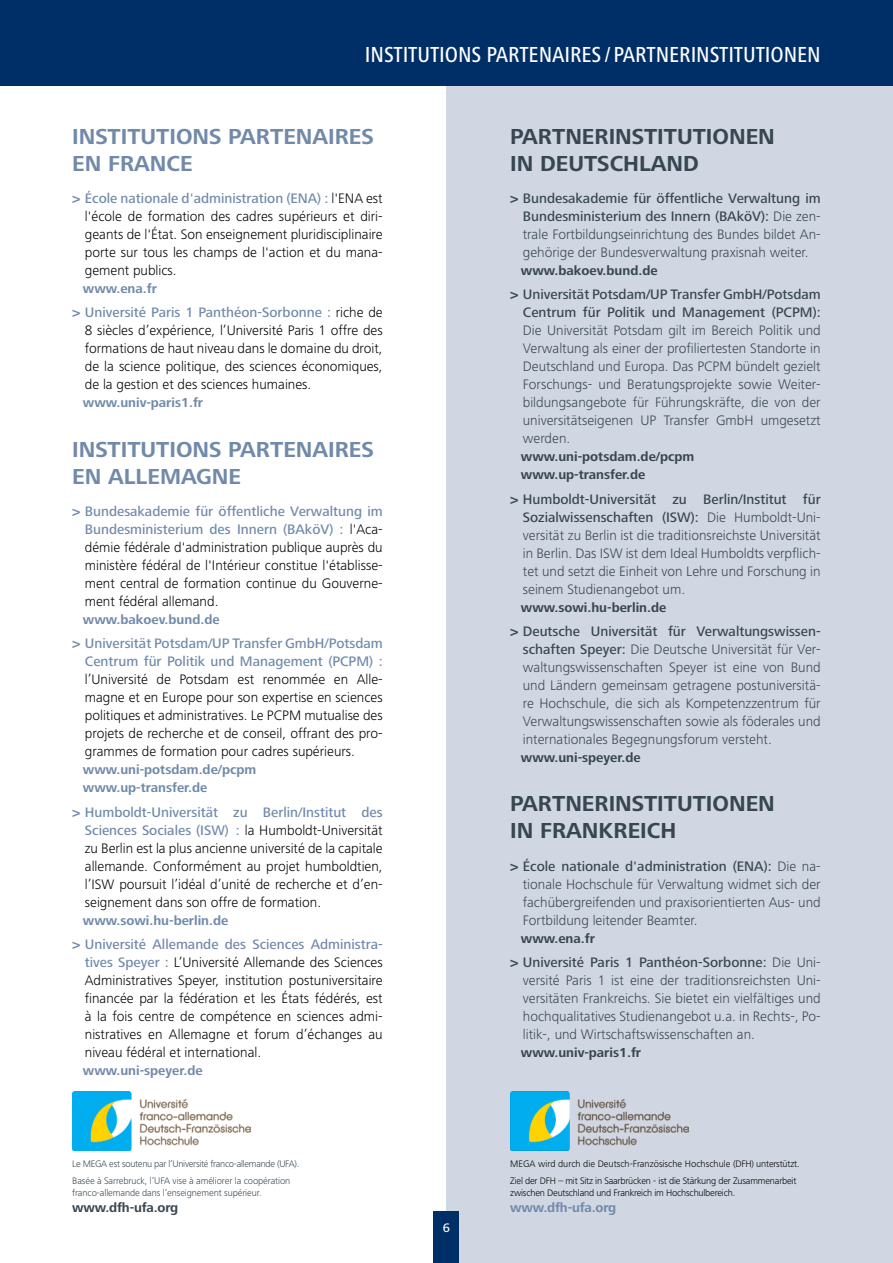
<style>
.page{position:relative;width:893px;height:1263px;background:#fff}
.page>*{position:absolute;margin:0;border:0;box-sizing:border-box;transform-origin:0 0}
.t1{font:700 22.5px/27px "Frutiger Next LT";color:#718aaa}
.t2{font:700 22.5px/27px "Frutiger Next LT";color:#374651}
.t3{font:500 condensed 22.5px "Frutiger Next LT";letter-spacing:-.005em;color:#fff}
.t4{font:300 14.25px/18px "Frutiger Next LT";color:#000;text-align:justify}
.t5{font:300 14.25px/18px "Frutiger Next LT";color:#374651;text-align:justify}
.t6{font:500 14.25px/18px "Frutiger Next LT";color:#718aaa;text-align:right}
.t7{font:500 14.25px/18px "Frutiger Next LT";color:#374651;text-align:right}
.t8{font:700 13.5px/18px "Frutiger Next LT";color:#374651}
.t9{font:700 13.5px/18px "Frutiger Next LT";color:#718aaa}
.t10{font:500 12.75px "Frutiger Next LT";color:#fff}
.t11{font:300 9.75px/16.2px "Frutiger Next LT";letter-spacing:-.02em;color:#000}
.t12{font:300 9.75px/16.2px "Frutiger Next LT";letter-spacing:-.03em;color:#374651}
.t13{font:300 9.75px "Frutiger Next LT";letter-spacing:-.01em;color:#374651}
.s1{font-weight:700;color:#718aaa}
.s2{font-weight:500;color:#718aaa}
.s3{font-weight:700}
.s4{font-weight:500}
</style>
<div class="page">
<div style="left:446px;top:0;width:447px;height:1263px;background:#d0d6e2"></div>
<div style="left:0;top:0;width:893px;height:85px;background:#002f67"></div>
<div style="left:434px;top:1212px;width:25px;height:51px;background:#002f67"></div>
<img style="left:72px;top:1091px;width:179px;height:59px">
<img style="left:569px;top:1092px;width:120px;height:58px">
<img style="left:510px;top:1091px;width:59px;height:59px">
<h1 class="t3" style="left:365px;top:42px;width:457px">INSTITUTIONS PARTENAIRES / PARTNERINSTITUTIONEN</h1>
<h1 class="t1" style="left:72px;top:123px;width:303px">INSTITUTIONS PARTENAIRES<br>EN FRANCE</h1>
<p class="t4" style="left:85px;top:189px;width:299px;text-indent:-13px"><span class="s1">&gt;</span> <span class="s2">École nationale d'administration (ENA) :</span> l'ENA est l'école de formation des cadres supérieurs et diri&shy;geants de l'État. Son enseignement pluridisciplinaire porte sur tous les champs de l'action et du mana&shy;gement publics.</p>
<p class="t9" style="left:83px;top:279px;width:76px">www.ena.fr</p>
<p class="t4" style="left:85px;top:304px;width:299px;text-indent:-13px"><span class="s1">&gt;</span> <span class="s2">Université Paris 1 Panthéon-Sorbonne :</span> riche de 8 siècles d’expérience, l’Université Paris 1 offre des formations de haut niveau dans le domaine du droit, de la science politique, des sciences économiques, de la gestion et des sciences humaines.</p>
<p class="t9" style="left:83px;top:394px;width:122px">www.univ-paris1.fr</p>
<h1 class="t1" style="left:72px;top:436px;width:303px">INSTITUTIONS PARTENAIRES<br>EN ALLEMAGNE</h1>
<p class="t4" style="left:85px;top:502px;width:299px;text-indent:-13px"><span class="s1">&gt;</span> <span class="s2">Bundesakademie für öffentliche Verwaltung im Bundesministerium des Innern (BAköV) :</span> l'Aca&shy;démie fédérale d'administration publique auprès du ministère fédéral de l'Intérieur constitue l'établisse&shy;ment central de formation continue du Gouverne&shy;ment fédéral allemand.</p>
<p class="t9" style="left:83px;top:610px;width:138px">www.bakoev.bund.de</p>
<p class="t6" style="left:72px;top:635px;width:312px"><span class="s3">&gt;</span> Universität Potsdam/UP Transfer GmbH/Potsdam<br>Centrum für Politik und Management (PCPM) :</p>
<p class="t4" style="left:85px;top:671px;width:299px">l’Université de Potsdam est renommée en Alle&shy;magne et en Europe pour son expertise en sciences politiques et administratives. Le PCPM mutualise des projets de recherche et de conseil, offrant des pro&shy;grammes de formation pour cadres supérieurs.</p>
<p class="t9" style="left:83px;top:761px;width:175px">www.uni-potsdam.de/pcpm www.up-transfer.de</p>
<p class="t4" style="left:85px;top:803px;width:299px;text-indent:-13px"><span class="s1">&gt;</span> <span class="s2">Humboldt-Universität zu Berlin/Institut des Sciences Sociales (ISW) :</span> la Humboldt-Universität zu Berlin est la plus ancienne université de la capitale allemande. Conformément au projet humboldtien, l’ISW poursuit l’idéal d’unité de recherche et d’en&shy;seignement dans son offre de formation.</p>
<p class="t9" style="left:83px;top:911px;width:147px">www.sowi.hu-berlin.de</p>
<p class="t4" style="left:85px;top:935px;width:299px;text-indent:-13px"><span class="s1">&gt;</span> <span class="s2">Université Allemande des Sciences Administra&shy;tives Speyer :</span> L’Université Allemande des Sciences Administratives Speyer, institution postuniversitaire financée par la fédération et les États fédérés, est à la fois centre de compétence en sciences admi&shy;nistratives en Allemagne et forum d’échanges au niveau fédéral et international.</p>
<p class="t9" style="left:83px;top:1062px;width:121px">www.uni-speyer.de</p>
<p class="t12" style="left:72px;top:1156px;width:229px">Le MEGA est soutenu par l’Université franco-allemande (UFA).<br>Basée à Sarrebruck, l’UFA vise à améliorer la coopération</p>
<p class="t13" style="left:72px;top:1187px;width:191px">franco-allemande dans l’enseignement supérieur.</p>
<p class="t8" style="left:72px;top:1198px;width:108px">www.dfh-ufa.org</p>
<p class="t10" style="left:443px;top:1221px;width:9px">6</p>
<h1 class="t2" style="left:510px;top:123px;width:266px">PARTNERINSTITUTIONEN<br>IN DEUTSCHLAND</h1>
<p class="t5" style="left:523px;top:189px;width:299px;text-indent:-13px"><span class="s3">&gt;</span> <span class="s4">Bundesakademie für öffentliche Verwaltung im Bundesministerium des Innern (BAköV):</span> Die zen&shy;trale Fortbildungseinrichtung des Bundes bildet An&shy;gehörige der Bundesverwaltung praxisnah weiter.</p>
<p class="t8" style="left:521px;top:261px;width:138px">www.bakoev.bund.de</p>
<p class="t7" style="left:510px;top:286px;width:312px"><span class="s3">&gt;</span> Universität Potsdam/UP Transfer GmbH/Potsdam<br>Centrum für Politik und Management (PCPM):</p>
<p class="t5" style="left:523px;top:322px;width:299px">Die Universität Potsdam gilt im Bereich Politik und Verwaltung als einer der profiliertesten Standorte in Deutschland und Europa. Das PCPM bündelt gezielt Forschungs- und Beratungsprojekte sowie Weiter&shy;bildungsangebote für Führungskräfte, die von der universitätseigenen UP Transfer GmbH umgesetzt werden.</p>
<p class="t8" style="left:521px;top:448px;width:175px">www.uni-potsdam.de/pcpm www.up-transfer.de</p>
<p class="t5" style="left:523px;top:490px;width:299px;text-indent:-13px"><span class="s3">&gt;</span> <span class="s4">Humboldt-Universität zu Berlin/Institut für Sozialwissenschaften (ISW):</span> Die Humboldt-Uni&shy;versität zu Berlin ist die traditionsreichste Universität in Berlin. Das ISW ist dem Ideal Humboldts verpflich&shy;tet und setzt die Einheit von Lehre und Forschung in seinem Studienangebot um.</p>
<p class="t8" style="left:521px;top:598px;width:147px">www.sowi.hu-berlin.de</p>
<p class="t5" style="left:523px;top:622px;width:299px;text-indent:-13px"><span class="s3">&gt;</span> <span class="s4">Deutsche Universität für Verwaltungswissen&shy;schaften Speyer:</span> Die Deutsche Universität für Ver&shy;waltungswissenschaften Speyer ist eine von Bund und Ländern gemeinsam getragene postuniversitä&shy;re Hochschule, die sich als Kompetenzzentrum für Verwaltungswissenschaften sowie als föderales und internationales Begegnungsforum versteht.</p>
<p class="t8" style="left:521px;top:749px;width:121px">www.uni-speyer.de</p>
<h1 class="t2" style="left:510px;top:790px;width:266px">PARTNERINSTITUTIONEN<br>IN FRANKREICH</h1>
<p class="t5" style="left:523px;top:857px;width:299px;text-indent:-13px"><span class="s3">&gt;</span> <span class="s4">École nationale d'administration (ENA):</span> Die na&shy;tionale Hochschule für Verwaltung widmet sich der fachübergreifenden und praxisorientierten Aus- und Fortbildung leitender Beamter.</p>
<p class="t8" style="left:521px;top:929px;width:76px">www.ena.fr</p>
<p class="t5" style="left:523px;top:953px;width:299px;text-indent:-13px"><span class="s3">&gt;</span> <span class="s4">Université Paris 1 Panthéon-Sorbonne:</span> Die Uni&shy;versité Paris 1 ist eine der traditionsreichsten Uni&shy;versitäten Frankreichs. Sie bietet ein vielfältiges und hochqualitatives Studienangebot u.a. in Rechts-, Po&shy;litik-, und Wirtschaftswissenschaften an.</p>
<p class="t8" style="left:521px;top:1044px;width:122px">www.univ-paris1.fr</p>
<p class="t11" style="left:510px;top:1156px;width:291px">MEGA wird durch die Deutsch-Französische Hochschule (DFH) unterstützt.<br>Ziel der DFH – mit Sitz in Saarbrücken - ist die Stärkung der Zusammenarbeit</p>
<p class="t11" style="left:510px;top:1184px;width:227px">zwischen Deutschland und Frankreich im Hochschulbereich.</p>
<p class="t9" style="left:510px;top:1198px;width:108px">www.dfh-ufa.org</p>
</div>
